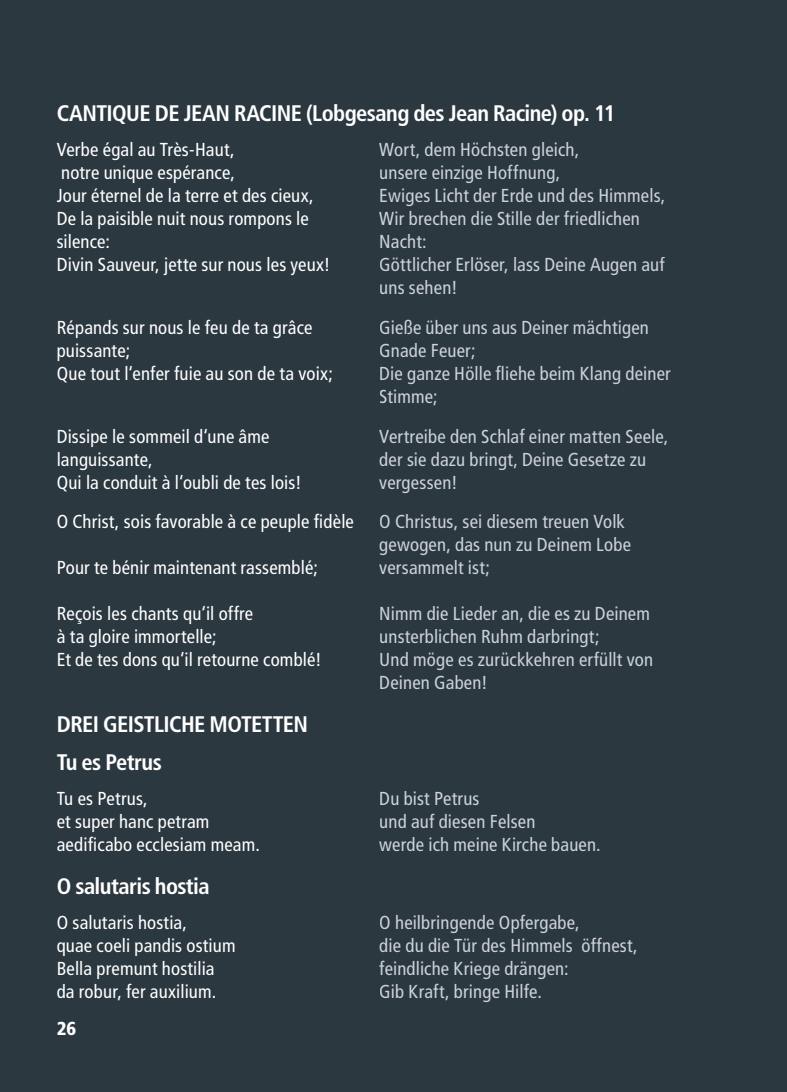
<style>
.page{position:relative;width:787px;height:1092px;background:#fff}
.page>*{position:absolute;margin:0;border:0;box-sizing:border-box;transform-origin:0 0}
.t1{font:700 condensed 22.5px "Frutiger LT Std";letter-spacing:-.025em;color:#fff}
.t2{font:condensed 18.75px/23px "Frutiger LT Std";letter-spacing:.01em;color:#ccd2d7}
.t3{font:condensed 18.75px/23px "Frutiger LT Std";letter-spacing:.01em;color:#fff}
.t4{font:900 condensed 18.75px "Frutiger LT Std";color:#fff}
</style>
<div class="page">
<div style="left:0;top:0;width:787px;height:1091px;background:#2c3840"></div>
<p class="t1" style="left:57px;top:100px;width:560px">CANTIQUE DE JEAN RACINE (Lobgesang des Jean Racine) op. 11</p>
<p class="t3" style="left:57px;top:138px;width:275px">Verbe égal au Très-Haut,<br>notre unique espérance,<br>Jour éternel de la terre et des cieux,<br>De la paisible nuit nous rompons le silence:<br>Divin Sauveur, jette sur nous les yeux!</p>
<p class="t2" style="left:379px;top:138px;width:288px">Wort, dem Höchsten gleich,<br>unsere einzige Hoffnung,<br>Ewiges Licht der Erde und des Himmels,<br>Wir brechen die Stille der friedlichen<br>Nacht:<br>Göttlicher Erlöser, lass Deine Augen auf uns sehen!</p>
<p class="t3" style="left:57px;top:316px;width:278px">Répands sur nous le feu de ta grâce puissante;<br>Que tout l‘enfer fuie au son de ta voix;</p>
<p class="t2" style="left:379px;top:316px;width:293px">Gieße über uns aus Deiner mächtigen<br>Gnade Feuer;<br>Die ganze Hölle fliehe beim Klang deiner<br>Stimme;</p>
<p class="t3" style="left:57px;top:424px;width:246px">Dissipe le sommeil d‘une âme languissante,<br>Qui la conduit à l‘oubli de tes lois!</p>
<p class="t2" style="left:379px;top:424px;width:290px">Vertreibe den Schlaf einer matten Seele, der sie dazu bringt, Deine Gesetze zu vergessen!</p>
<p class="t3" style="left:57px;top:510px;width:299px">O Christ, sois favorable à ce peuple fidèle</p>
<p class="t3" style="left:57px;top:556px;width:263px">Pour te bénir maintenant rassemblé;</p>
<p class="t3" style="left:57px;top:602px;width:266px">Reçois les chants qu‘il offre<br>à ta gloire immortelle;<br>Et de tes dons qu‘il retourne comblé!</p>
<p class="t2" style="left:379px;top:510px;width:253px">O Christus, sei diesem treuen Volk gewogen, das nun zu Deinem Lobe versammelt ist;</p>
<p class="t2" style="left:379px;top:602px;width:275px">Nimm die Lieder an, die es zu Deinem unsterblichen Ruhm darbringt;<br>Und möge es zurückkehren erfüllt von<br>Deinen Gaben!</p>
<p class="t1" style="left:57px;top:710px;width:253px">DREI GEISTLICHE MOTETTEN</p>
<p class="t1" style="left:57px;top:748px;width:107px">Tu es Petrus</p>
<p class="t3" style="left:57px;top:787px;width:205px">Tu es Petrus,<br>et super hanc petram aedificabo ecclesiam meam.</p>
<p class="t2" style="left:379px;top:787px;width:223px">Du bist Petrus<br>und auf diesen Felsen<br>werde ich meine Kirche bauen.</p>
<p class="t1" style="left:57px;top:872px;width:154px">O salutaris hostia</p>
<p class="t3" style="left:57px;top:911px;width:180px">O salutaris hostia,<br>quae coeli pandis ostium<br>Bella premunt hostilia da robur, fer auxilium.</p>
<p class="t2" style="left:379px;top:911px;width:260px">O heilbringende Opfergabe,<br>die du die Tür des Himmels öffnest, feindliche Kriege drängen:<br>Gib Kraft, bringe Hilfe.</p>
<p class="t4" style="left:57px;top:1017px;width:21px">26</p>
</div>
